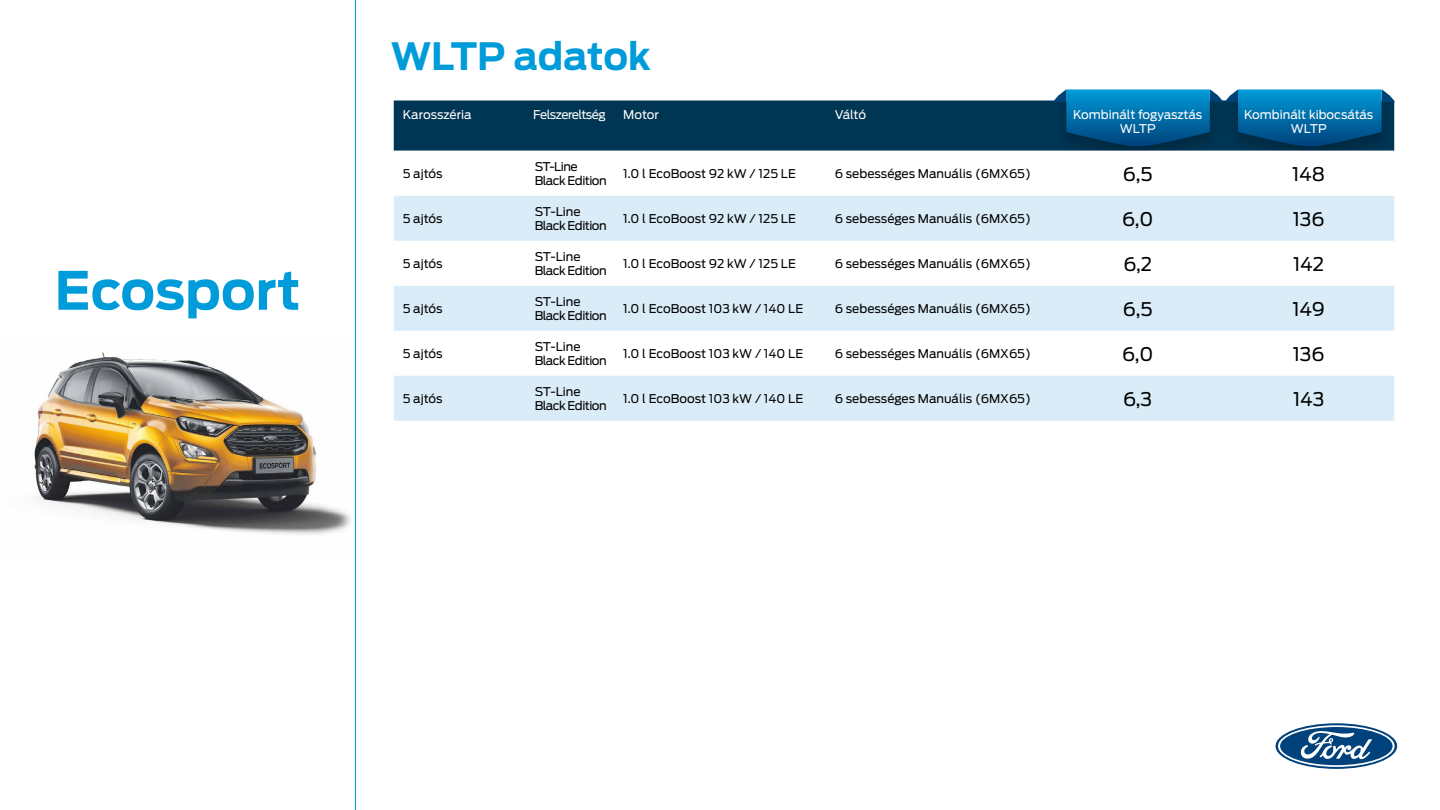
<style>
.page{position:relative;width:1440px;height:810px;background:#fff}
.page>*{position:absolute;margin:0;border:0;box-sizing:border-box;transform-origin:0 0}
.t1{font:700 52.5px "Ford Antenna";color:#009cda}
.t2{font:700 37.5px "Ford Antenna";letter-spacing:-.005em;color:#009cda}
.t3{font:18.75px "Ford Antenna";letter-spacing:-.01em;color:#000}
.t4{font:12px "Ford Antenna";color:#000}
.t5{font:12px/14.4px "Ford Antenna";letter-spacing:-.04em;color:#000}
.t6{font:12px/14.4px "Ford Antenna";letter-spacing:-.005em;color:#fff;text-align:center}
.t7{font:12px "Ford Antenna";letter-spacing:-.045em;color:#fff}
</style>
<div class="page">
<img style="left:34px;top:352px;width:317px;height:183px">
<svg style="left:1276px;top:723px;width:121px;height:46px"></svg>
<svg style="left:1278px;top:725px;width:117px;height:42px"></svg>
<hr style="left:355px;top:0;width:1px;height:810px;background:#009cda">
<div style="left:394px;top:100px;width:831px;height:51px;background:#003554"></div>
<img style="left:1053px;top:146px;width:170px;height:5px">
<img style="left:1225px;top:146px;width:170px;height:5px">
<svg style="left:1050px;top:89px;width:345px;height:57px;background:#06679a"></svg>
<svg style="left:394px;top:196px;width:1000px;height:225px;fill:#d9ecf8"></svg>
<h1 class="t1" style="left:55px;top:243px;width:248px">Ecosport</h1>
<h2 class="t2" style="left:391px;top:22px;width:262px">WLTP adatok</h2>
<p class="t6" style="left:403px;top:106px;width:70px">Karosszéria</p>
<p class="t7" style="left:533px;top:104px;width:74px">Felszereltség</p>
<p class="t6" style="left:623px;top:106px;width:37px">Motor</p>
<p class="t6" style="left:835px;top:106px;width:33px">Váltó</p>
<p class="t6" style="left:1073px;top:106px;width:131px">Kombinált fogyasztás<br>WLTP</p>
<p class="t6" style="left:1244px;top:106px;width:131px">Kombinált kibocsátás<br>WLTP</p>
<p class="t4" style="left:403px;top:163px;width:41px">5 ajtós</p>
<p class="t5" style="left:535px;top:158px;width:73px">ST-Line<br>Black Edition</p>
<p class="t4" style="left:623px;top:163px;width:174px">1.0 l EcoBoost 92 kW / 125 LE</p>
<p class="t4" style="left:835px;top:163px;width:198px">6 sebességes Manuális (6MX65)</p>
<h3 class="t3" style="left:1123px;top:158px;width:31px">6,5</h3>
<h3 class="t3" style="left:1292px;top:158px;width:34px">148</h3>
<p class="t4" style="left:403px;top:208px;width:41px">5 ajtós</p>
<p class="t5" style="left:535px;top:203px;width:73px">ST-Line<br>Black Edition</p>
<p class="t4" style="left:623px;top:208px;width:174px">1.0 l EcoBoost 92 kW / 125 LE</p>
<p class="t4" style="left:835px;top:208px;width:198px">6 sebességes Manuális (6MX65)</p>
<h3 class="t3" style="left:1122px;top:203px;width:33px">6,0</h3>
<h3 class="t3" style="left:1293px;top:203px;width:33px">136</h3>
<p class="t4" style="left:403px;top:253px;width:41px">5 ajtós</p>
<p class="t5" style="left:535px;top:248px;width:73px">ST-Line<br>Black Edition</p>
<p class="t4" style="left:623px;top:253px;width:174px">1.0 l EcoBoost 92 kW / 125 LE</p>
<p class="t4" style="left:835px;top:253px;width:198px">6 sebességes Manuális (6MX65)</p>
<h3 class="t3" style="left:1123px;top:248px;width:30px">6,2</h3>
<h3 class="t3" style="left:1293px;top:248px;width:32px">142</h3>
<p class="t4" style="left:403px;top:298px;width:41px">5 ajtós</p>
<p class="t5" style="left:535px;top:293px;width:73px">ST-Line<br>Black Edition</p>
<p class="t4" style="left:623px;top:298px;width:181px">1.0 l EcoBoost 103 kW / 140 LE</p>
<p class="t4" style="left:835px;top:298px;width:198px">6 sebességes Manuális (6MX65)</p>
<h3 class="t3" style="left:1123px;top:293px;width:31px">6,5</h3>
<h3 class="t3" style="left:1293px;top:293px;width:34px">149</h3>
<p class="t4" style="left:403px;top:343px;width:41px">5 ajtós</p>
<p class="t5" style="left:535px;top:338px;width:73px">ST-Line<br>Black Edition</p>
<p class="t4" style="left:623px;top:343px;width:181px">1.0 l EcoBoost 103 kW / 140 LE</p>
<p class="t4" style="left:835px;top:343px;width:198px">6 sebességes Manuális (6MX65)</p>
<h3 class="t3" style="left:1122px;top:338px;width:33px">6,0</h3>
<h3 class="t3" style="left:1293px;top:338px;width:33px">136</h3>
<p class="t4" style="left:403px;top:388px;width:41px">5 ajtós</p>
<p class="t5" style="left:535px;top:383px;width:73px">ST-Line<br>Black Edition</p>
<p class="t4" style="left:623px;top:388px;width:181px">1.0 l EcoBoost 103 kW / 140 LE</p>
<p class="t4" style="left:835px;top:388px;width:198px">6 sebességes Manuális (6MX65)</p>
<h3 class="t3" style="left:1123px;top:383px;width:31px">6,3</h3>
<h3 class="t3" style="left:1293px;top:383px;width:33px">143</h3>
</div>
